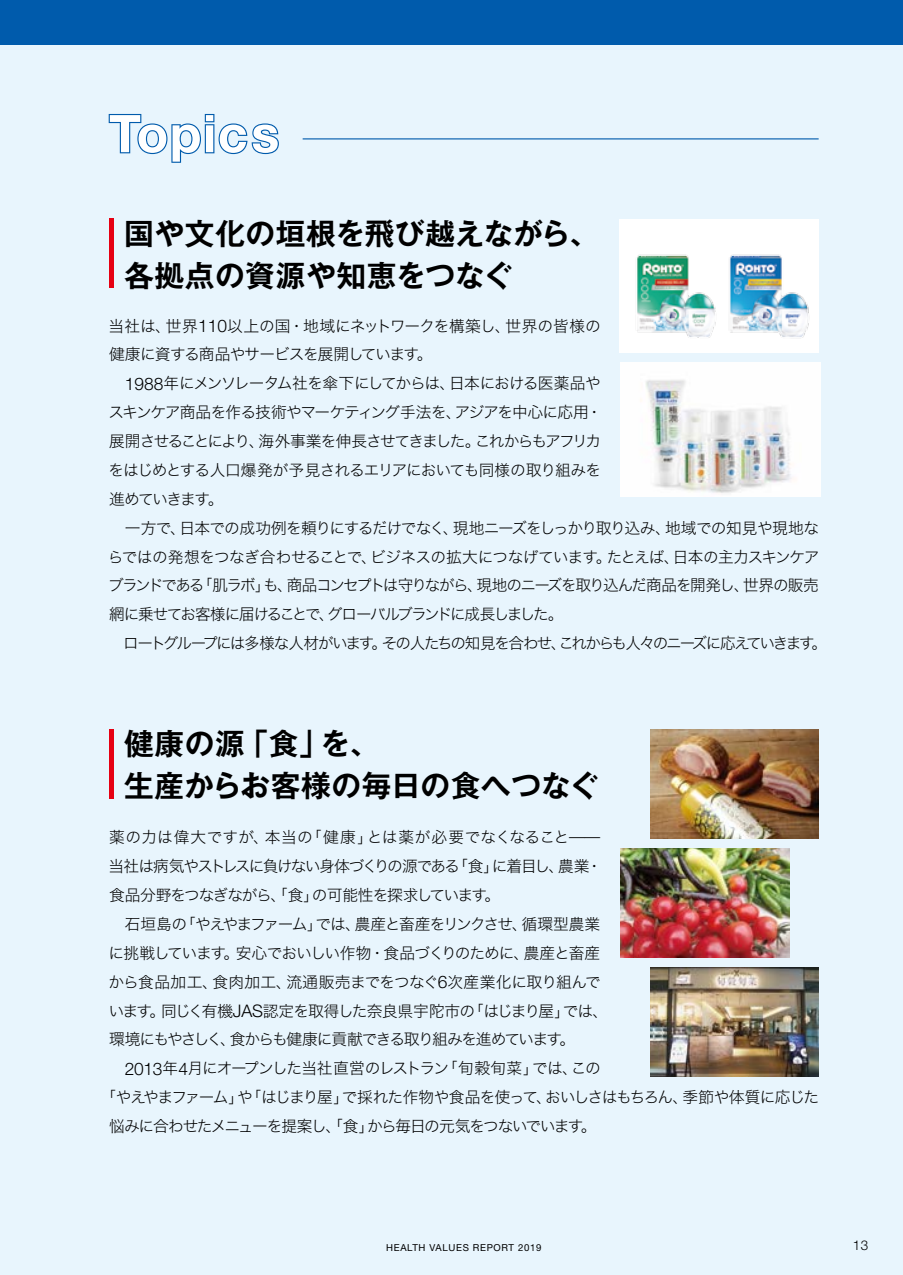
<style>
.page{position:relative;width:903px;height:1275px;background:#e8f5fd}
.page>*{position:absolute;margin:0;border:0;box-sizing:border-box;transform-origin:0 0}
.t1{font:700 51.98px "Helvetica Neue LT Std";letter-spacing:.025em;color:#fff}
.t2{font:700 29.75px/42px "Gothic MB101 Pr 6 N De";letter-spacing:.02em;color:#000}
.t3{font:15.75px/28.9px "Hira Kaku Std N W2";letter-spacing:-.075em;color:#000}
.t4{font:15.75px/28.9px "Hira Kaku Std N W2";letter-spacing:-.04em;color:#000}
.t5{font:300 13.47px "Helvetica Neue LT Std";color:#000}
.t6{font:9.62px "Helvetica Neue LT Std";letter-spacing:.07em;color:#000}
.s1{font-family:"Helvetica Neue LT Std";font-weight:300;font-size:17.32px}
</style>
<div class="page">
<svg style="left:108px;top:114px;width:171px;height:49px"></svg>
<div style="left:109px;top:218px;width:5px;height:70px;background:#e60012"></div>
<div style="left:109px;top:729px;width:5px;height:70px;background:#e60012"></div>
<hr style="left:303px;top:138px;width:516px;height:1px;background:#005bac">
<div style="left:0;top:0;width:903px;height:45px;background:#005bac"></div>
<div style="left:619px;top:219px;width:200px;height:134px;background:#fff"></div>
<img style="left:637px;top:254px;width:63px;height:84px">
<img style="left:621px;top:363px;width:199px;height:133px">
<img style="left:650px;top:729px;width:169px;height:109px">
<img style="left:621px;top:848px;width:168px;height:109px">
<img style="left:650px;top:967px;width:169px;height:109px">
<img style="left:700px;top:254px;width:109px;height:84px">
<h1 class="t1" style="left:109px;top:102px;width:172px">Topics</h1>
<h2 class="t2" style="left:124px;top:211px;width:476px">国や文化の垣根を飛び越えながら、各拠点の資源や知恵をつなぐ</h2>
<p class="t4" style="left:109px;top:311px;width:494px">当社は、世界<span class="s1">110</span>以上の国・地域にネットワークを構築し、世界の皆様の健康に資する商品やサービスを展開しています。</p>
<p class="t3" style="left:108px;top:369px;width:721px;text-indent:17px"><span class="s1">1988</span>年にメンソレータム社を傘下にしてからは、日本における医薬品や<br>スキンケア商品を作る技術やマーケティング手法を、アジアを中心に応用・<br>展開させることにより、海外事業を伸長させてきました。これからもアフリカ<br>をはじめとする人口爆発が予見されるエリアにおいても同様の取り組みを<br>進めていきます。<br>　一方で、日本での成功例を頼りにするだけでなく、現地ニーズをしっかり取り込み、地域での知見や現地ならではの発想をつなぎ合わせることで、ビジネスの拡大につなげています。たとえば、日本の主力スキンケアブランドである「肌ラボ」も、商品コンセプトは守りながら、現地のニーズを取り込んだ商品を開発し、世界の販売網に乗せてお客様に届けることで、グローバルブランドに成長しました。<br>　ロートグループには多様な人材がいます。その人たちの知見を合わせ、これからも人々のニーズに応えていきます。</p>
<h2 class="t2" style="left:124px;top:722px;width:476px">健康の源「食」を、<br>生産からお客様の毎日の食へつなぐ</h2>
<p class="t3" style="left:108px;top:823px;width:501px">薬の力は偉大ですが、本当の「健康」とは薬が必要でなくなること̶̶当社は病気やストレスに負けない身体づくりの源である「食」に着目し、農業・食品分野をつなぎながら、「食」の可能性を探求しています。<br>　石垣島の「やえやまファーム」では、農産と畜産をリンクさせ、循環型農業に挑戦しています。安心でおいしい作物・食品づくりのために、農産と畜産から食品加工、食肉加工、流通販売までをつなぐ<span class="s1">6</span>次産業化に取り組んでいます。同じく有機<span class="s1">JAS</span>認定を取得した奈良県宇陀市の「はじまり屋」では、環境にもやさしく、食からも健康に貢献できる取り組みを進めています。</p>
<p class="t3" style="left:125px;top:1054px;width:478px"><span class="s1">2013</span>年<span class="s1">4</span>月にオープンした当社直営のレストラン「旬穀旬菜」では、この</p>
<p class="t3" style="left:100px;top:1082px;width:720px">「やえやまファーム」や「はじまり屋」で採れた作物や食品を使って、おいしさはもちろん、季節や体質に応じた</p>
<p class="t3" style="left:109px;top:1111px;width:489px">悩みに合わせたメニューを提案し、「食」から毎日の元気をつないでいます。</p>
<p class="t6" style="left:386px;top:1242px;width:157px">HEALTH VALUES REPORT 2019</p>
<p class="t5" style="left:853px;top:1237px;width:17px">13</p>
</div>
